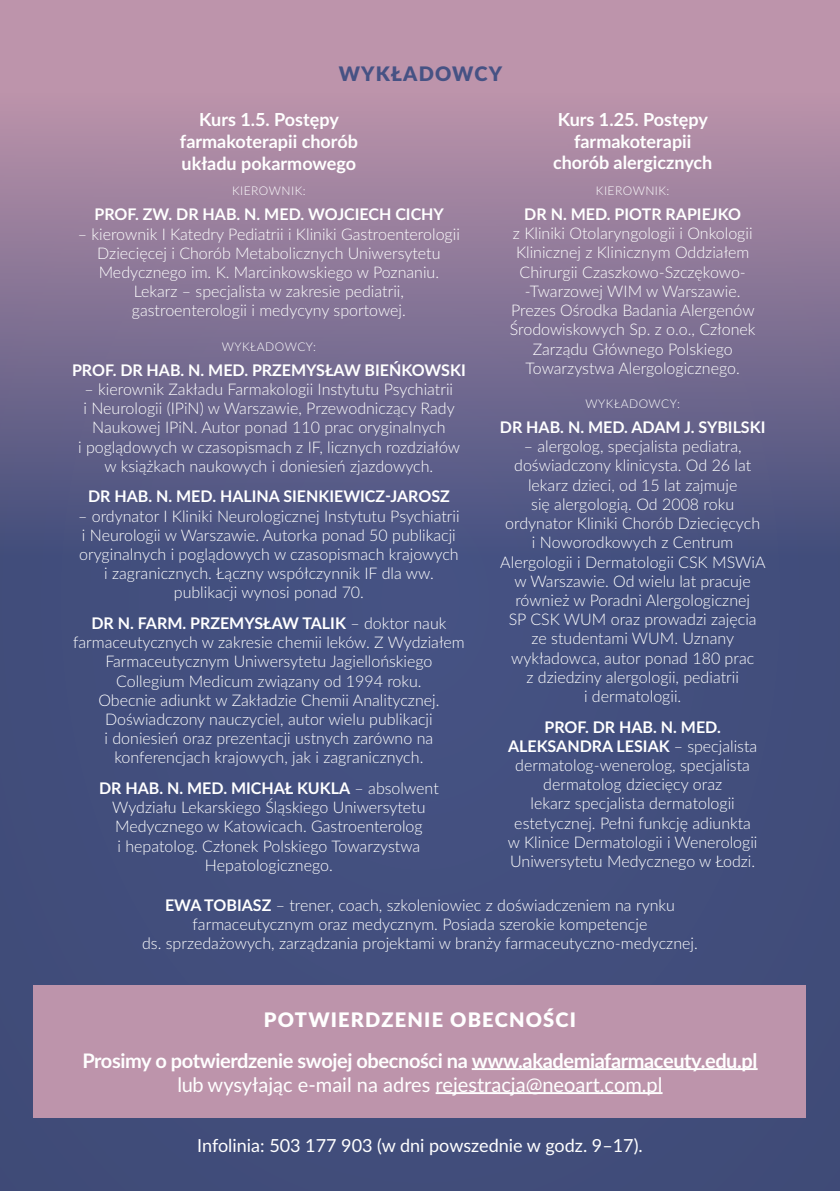
<style>
.page{position:relative;width:840px;height:1191px;background:#fff}
.page>*{position:absolute;margin:0;border:0;box-sizing:border-box;transform-origin:0 0}
.t1{font:700 20px "Lato";letter-spacing:-.02em;color:#fff}
.t2{font:20px "Lato";color:#fff}
.t3{font:900 20px "Lato";letter-spacing:.06em;color:#fff}
.t4{font:900 20px "Lato";letter-spacing:.06em;color:#465284}
.t5{font:700 18px/21.6px "Lato";color:#fff;text-align:center}
.t6{font:18px "Lato";color:#fff}
.t7{font:300 16px/19.2px "Lato";color:#fff;text-align:center}
.t8{font:700 16px "Lato";color:#fff}
.t9{font:300 12px "Lato";letter-spacing:.04em;color:#fff}
.s1{font-weight:700}
</style>
<div class="page">
<div style="left:0;top:0;width:839px;height:1191px;background:#424e7d"></div>
<div style="left:0;top:0;width:839px;height:558px;background:linear-gradient(to bottom,#cd9db0,#46517f)"></div>
<div style="left:34px;top:985px;width:771px;height:132px;background:#bd94ab"></div>
<hr style="left:471px;top:1068px;width:286px;height:2px;background:#fff">
<hr style="left:435px;top:1092px;width:227px;height:2px;background:#fff">
<p class="t4" style="left:338px;top:59px;width:165px">WYKŁADOWCY</p>
<p class="t5" style="left:180px;top:108px;width:179px">Kurs 1.5. Postępy farmakoterapii chorób układu pokarmowego</p>
<p class="t9" style="left:232px;top:183px;width:75px">KIEROWNIK:</p>
<p class="t8" style="left:94px;top:203px;width:351px">PROF. ZW. DR HAB. N. MED. WOJCIECH CICHY</p>
<p class="t7" style="left:78px;top:224px;width:383px">– kierownik I Katedry Pediatrii i Kliniki Gastroenterologii Dziecięcej i Chorób Metabolicznych Uniwersytetu Medycznego im. K. Marcinkowskiego w Poznaniu.<br>Lekarz – specjalista w zakresie pediatrii, gastroenterologii i medycyny sportowej.</p>
<p class="t9" style="left:222px;top:338px;width:96px">WYKŁADOWCY:</p>
<p class="t8" style="left:72px;top:358px;width:395px">PROF. DR HAB. N. MED. PRZEMYSŁAW BIEŃKOWSKI</p>
<p class="t7" style="left:78px;top:379px;width:383px">– kierownik Zakładu Farmakologii Instytutu Psychiatrii<br>i Neurologii (IPiN) w Warszawie, Przewodniczący Rady Naukowej IPiN. Autor ponad 110 prac oryginalnych<br>i poglądowych w czasopismach z IF, licznych rozdziałów w książkach naukowych i doniesień zjazdowych.</p>
<p class="t8" style="left:88px;top:485px;width:363px">DR HAB. N. MED. HALINA SIENKIEWICZ-JAROSZ</p>
<p class="t7" style="left:78px;top:505px;width:383px">– ordynator I Kliniki Neurologicznej Instytutu Psychiatrii i Neurologii w Warszawie. Autorka ponad 50 publikacji oryginalnych i poglądowych w czasopismach krajowych i zagranicznych. Łączny współczynnik IF dla ww. publikacji wynosi ponad 70.</p>
<p class="t7" style="left:73px;top:613px;width:393px"><span class="s1">DR N. FARM. PRZEMYSŁAW TALIK</span> – doktor nauk farmaceutycznych w zakresie chemii leków. Z Wydziałem Farmaceutycznym Uniwersytetu Jagiellońskiego Collegium Medicum związany od 1994 roku.<br>Obecnie adiunkt w Zakładzie Chemii Analitycznej.<br>Doświadczony nauczyciel, autor wielu publikacji<br>i doniesień oraz prezentacji ustnych zarówno na konferencjach krajowych, jak i zagranicznych.</p>
<p class="t7" style="left:99px;top:778px;width:341px"><span class="s1">DR HAB. N. MED. MICHAŁ KUKLA</span> – absolwent Wydziału Lekarskiego Śląskiego Uniwersytetu Medycznego w Katowicach. Gastroenterolog<br>i hepatolog. Członek Polskiego Towarzystwa Hepatologicznego.</p>
<p class="t7" style="left:142px;top:895px;width:557px"><span class="s1">EWA TOBIASZ</span> – trener, coach, szkoleniowiec z doświadczeniem na rynku farmaceutycznym oraz medycznym. Posiada szerokie kompetencje<br>ds. sprzedażowych, zarządzania projektami w branży farmaceutyczno-medycznej.</p>
<p class="t5" style="left:552px;top:108px;width:161px">Kurs 1.25. Postępy farmakoterapii chorób alergicznych</p>
<p class="t9" style="left:595px;top:182px;width:75px">KIEROWNIK:</p>
<p class="t8" style="left:524px;top:202px;width:218px">DR N. MED. PIOTR RAPIEJKO</p>
<p class="t7" style="left:509px;top:223px;width:247px">z Kliniki Otolaryngologii i Onkologii Klinicznej z Klinicznym Oddziałem Chirurgii Czaszkowo-Szczękowo--Twarzowej WIM w Warszawie.<br>Prezes Ośrodka Badania Alergenów Środowiskowych Sp. z o.o., Członek Zarządu Głównego Polskiego Towarzystwa Alergologicznego.</p>
<p class="t9" style="left:585px;top:395px;width:96px">WYKŁADOWCY:</p>
<p class="t8" style="left:499px;top:415px;width:267px">DR HAB. N. MED. ADAM J. SYBILSKI</p>
<p class="t7" style="left:500px;top:436px;width:267px">– alergolog, specjalista pediatra, doświadczony klinicysta. Od 26 lat lekarz dzieci, od 15 lat zajmuje<br>się alergologią. Od 2008 roku ordynator Kliniki Chorób Dziecięcych<br>i Noworodkowych z Centrum<br>Alergologii i Dermatologii CSK MSWiA w Warszawie. Od wielu lat pracuje również w Poradni Alergologicznej<br>SP CSK WUM oraz prowadzi zajęcia ze studentami WUM. Uznany wykładowca, autor ponad 180 prac<br>z dziedziny alergologii, pediatrii<br>i dermatologii.</p>
<p class="t7" style="left:507px;top:716px;width:251px"><span class="s1">PROF. DR HAB. N. MED.<br>ALEKSANDRA LESIAK</span> – specjalista dermatolog-wenerolog, specjalista dermatolog dziecięcy oraz<br>lekarz specjalista dermatologii estetycznej. Pełni funkcję adiunkta w Klinice Dermatologii i Wenerologii<br>Uniwersytetu Medycznego w Łodzi.</p>
<p class="t3" style="left:264px;top:1004px;width:313px">POTWIERDZENIE OBECNOŚCI</p>
<p class="t1" style="left:82px;top:1046px;width:676px">Prosimy o potwierdzenie swojej obecności na www.akademiafarmaceuty.edu.pl</p>
<p class="t2" style="left:177px;top:1070px;width:486px">lub wysyłając e-mail na adres rejestracja@neoart.com.pl</p>
<p class="t6" style="left:197px;top:1132px;width:447px">Infolinia: 503 177 903 (w dni powszednie w godz. 9–17).</p>
</div>
